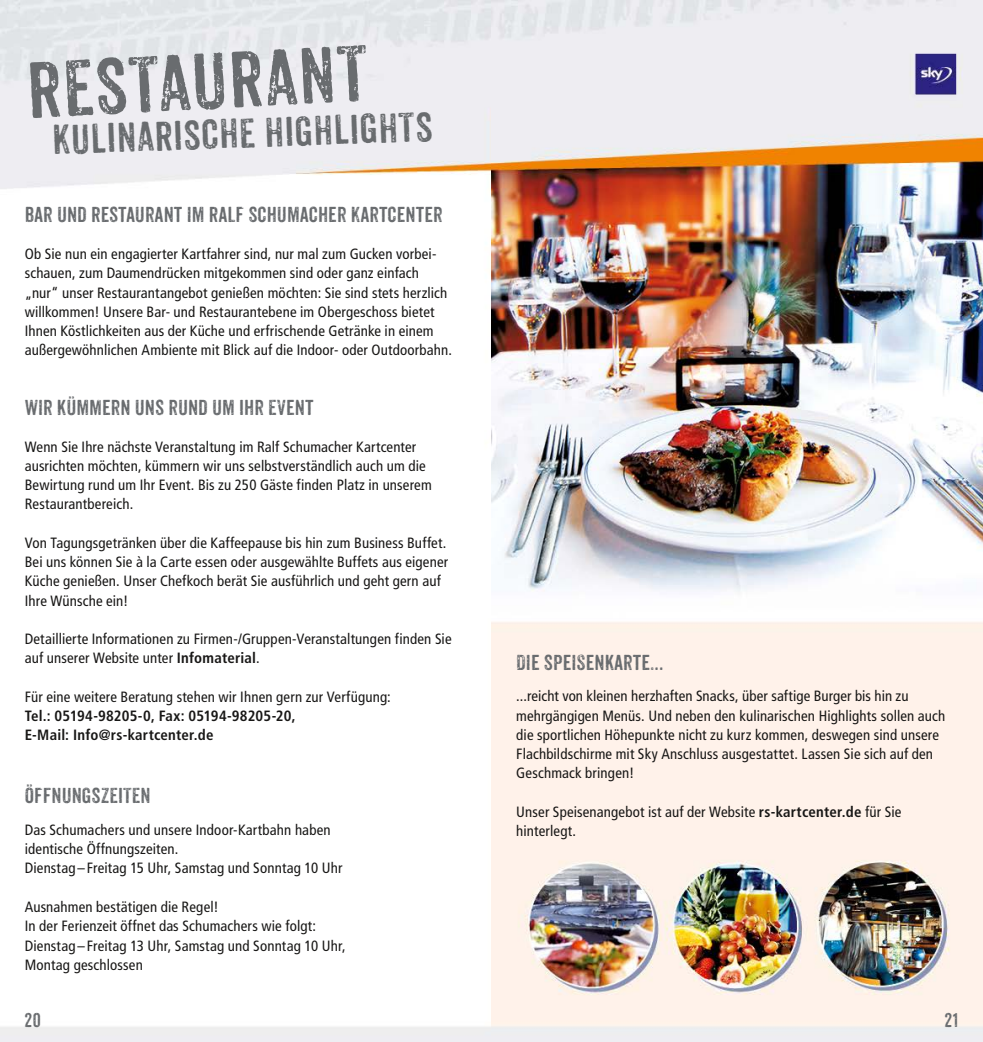
<style>
.page{position:relative;width:983px;height:1042px;background:#fff}
.page>*{position:absolute;margin:0;border:0;box-sizing:border-box;transform-origin:0 0}
.t1{font:77px "Anodyne";color:#696c6f}
.t2{font:40.25px "Anodyne";color:#696c6f}
.t3{font:21px "Anodyne";color:#696c6f}
.t4{font:19.25px "Anodyne";color:#696c6f}
.t5{font:condensed 14.88px/19.2px "Frutiger";letter-spacing:.01em;color:#181716}
.t6{font:700 condensed 14.88px/19.2px "Frutiger";letter-spacing:.015em;color:#181716}
.s1{font-weight:700}
</style>
<div class="page">
<img style="left:0;top:0;width:982px;height:1042px">
<h1 class="t1" style="left:24px;top:44px;width:343px;rotate:-3deg">RESTAURANT</h1>
<h2 class="t2" style="left:51px;top:116px;width:382px;rotate:-2deg">KULINARISCHE HIGHLIGHTS</h2>
<h3 class="t3" style="left:25px;top:202px;width:419px">BAR UND RESTAURANT IM RALF SCHUMACHER KARTCENTER</h3>
<p class="t5" style="left:25px;top:244px;width:429px">Ob Sie nun ein engagierter Kartfahrer sind, nur mal zum Gucken vorbei&shy;schauen, zum Daumendrücken mitgekommen sind oder ganz einfach „nur“ unser Restaurantangebot genießen möchten: Sie sind stets herzlich willkommen! Unsere Bar- und Restaurantebene im Obergeschoss bietet Ihnen Köstlichkeiten aus der Küche und erfrischende Getränke in einem außergewöhnlichen Ambiente mit Blick auf die Indoor- oder Outdoorbahn.</p>
<h3 class="t3" style="left:25px;top:395px;width:290px">WIR KÜMMERN UNS RUND UM IHR EVENT</h3>
<p class="t5" style="left:25px;top:437px;width:408px">Wenn Sie Ihre nächste Veranstaltung im Ralf Schumacher Kartcenter ausrichten möchten, kümmern wir uns selbstverständlich auch um die Bewirtung rund um Ihr Event. Bis zu 250 Gäste finden Platz in unserem Restaurantbereich.</p>
<p class="t5" style="left:25px;top:533px;width:425px">Von Tagungsgetränken über die Kaffeepause bis hin zum Business Buffet.<br>Bei uns können Sie à la Carte essen oder ausgewählte Buffets aus eigener Küche genießen. Unser Chefkoch berät Sie ausführlich und geht gern auf Ihre Wünsche ein!</p>
<p class="t5" style="left:25px;top:629px;width:428px">Detaillierte Informationen zu Firmen-/Gruppen-Veranstaltungen finden Sie auf unserer Website unter <span class="s1">Infomaterial</span>.</p>
<p class="t5" style="left:25px;top:687px;width:367px">Für eine weitere Beratung stehen wir Ihnen gern zur Verfügung:</p>
<p class="t6" style="left:25px;top:706px;width:272px">Tel.: 05194-98205-0, Fax: 05194-98205-20,<br>E-Mail: Info@rs-kartcenter.de</p>
<h3 class="t3" style="left:25px;top:783px;width:128px">ÖFFNUNGSZEITEN</h3>
<p class="t5" style="left:25px;top:820px;width:319px">Das Schumachers und unsere Indoor-Kartbahn haben identische Öffnungszeiten.<br>Dienstag – Freitag 15 Uhr, Samstag und Sonntag 10 Uhr</p>
<p class="t5" style="left:25px;top:897px;width:322px">Ausnahmen bestätigen die Regel!<br>In der Ferienzeit öffnet das Schumachers wie folgt:<br>Dienstag – Freitag 13 Uhr, Samstag und Sonntag 10 Uhr, Montag geschlossen</p>
<h3 class="t3" style="left:516px;top:649px;width:148px">DIE SPEISENKARTE...</h3>
<p class="t5" style="left:516px;top:686px;width:430px">...reicht von kleinen herzhaften Snacks, über saftige Burger bis hin zu mehrgängigen Menüs. Und neben den kulinarischen Highlights sollen auch die sportlichen Höhepunkte nicht zu kurz kommen, deswegen sind unsere Flachbildschirme mit Sky Anschluss ausgestattet. Lassen Sie sich auf den Geschmack bringen!</p>
<p class="t5" style="left:516px;top:802px;width:386px">Unser Speisenangebot ist auf der Website <span class="s1">rs-kartcenter.de</span> für Sie hinterlegt.</p>
<p class="t4" style="left:25px;top:1009px;width:18px">20</p>
<p class="t4" style="left:944px;top:1009px;width:15px">21</p>
</div>
